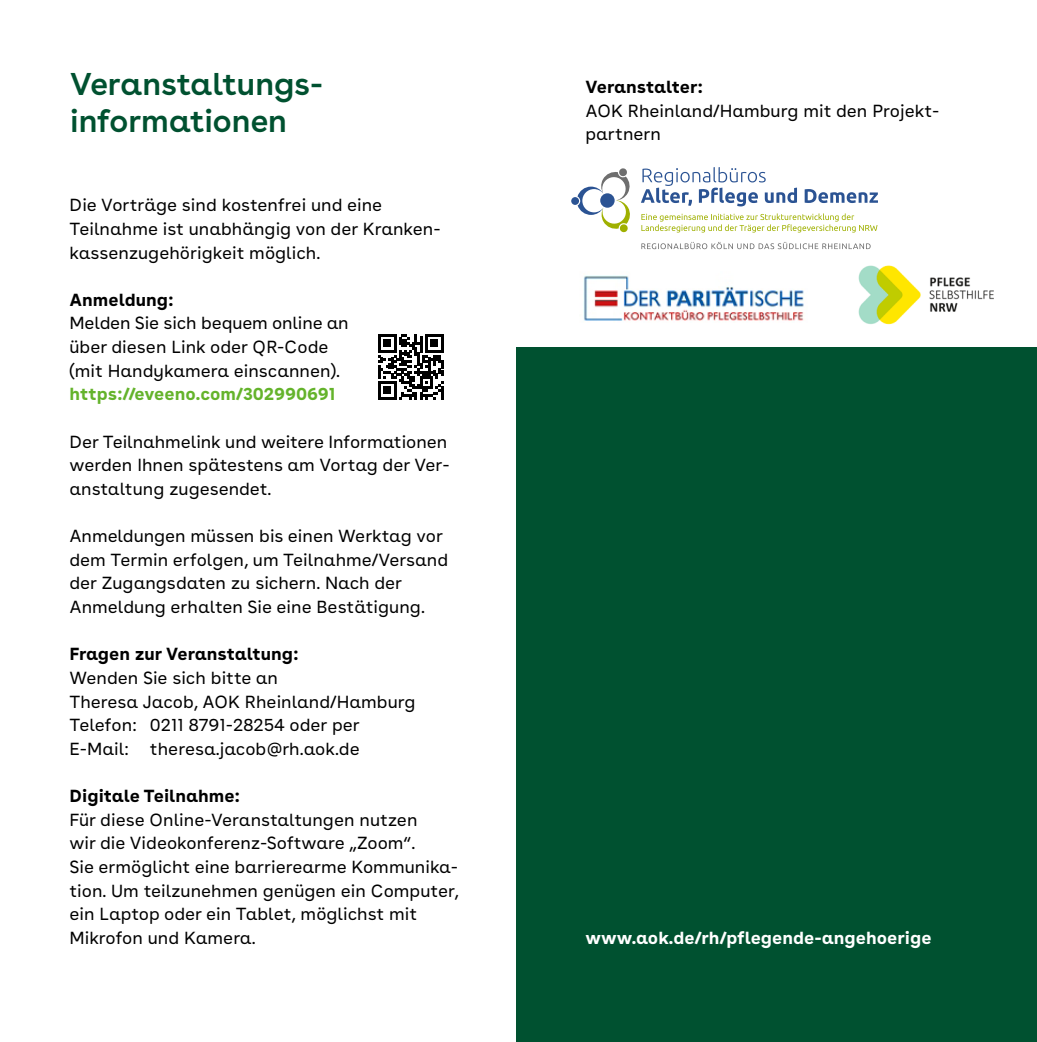
<style>
.page{position:relative;width:1037px;height:1042px;background:#fff}
.page>*{position:absolute;margin:0;border:0;box-sizing:border-box;transform-origin:0 0}
.t1{font:600 31.5px/37.8px "AOK Buenos Aires";color:#005130}
.t2{font:17.5px/23.6px "AOK Buenos Aires Text";color:#000}
.t3{font:700 17.5px "AOK Buenos Aires Text";color:#000}
.t4{font:700 17.5px "AOK Buenos Aires Text";color:#fff}
.t5{font:700 17.5px "AOK Buenos Aires Text";color:#64b32b}
</style>
<div class="page">
<svg style="left:378px;top:334px;width:65px;height:66px"></svg>
<div style="left:516px;top:347px;width:521px;height:695px;background:#005130"></div>
<img style="left:583px;top:275px;width:221px;height:46px">
<svg style="left:641px;top:242px;width:229px;height:7px"></svg>
<svg style="left:641px;top:213px;width:236px;height:19px"></svg>
<svg style="left:641px;top:167px;width:237px;height:39px"></svg>
<svg style="left:571px;top:168px;width:59px;height:65px"></svg>
<img style="left:858px;top:265px;width:136px;height:60px">
<h1 class="t1" style="left:70px;top:62px;width:254px">Veranstaltungs&shy;informationen</h1>
<p class="t2" style="left:69px;top:192px;width:373px">Die Vorträge sind kostenfrei und eine<br>Teilnahme ist unabhängig von der Kranken&shy;kassenzugehörigkeit möglich.</p>
<p class="t3" style="left:69px;top:284px;width:106px">Anmeldung:</p>
<p class="t2" style="left:69px;top:310px;width:281px">Melden Sie sich bequem online an über diesen Link oder QR-Code (mit Handykamera einscannen).</p>
<p class="t5" style="left:69px;top:379px;width:268px">https://eveeno.com/302990691</p>
<p class="t2" style="left:69px;top:428px;width:382px">Der Teilnahmelink und weitere Informationen werden Ihnen spätestens am Vortag der Ver&shy;anstaltung zugesendet.</p>
<p class="t2" style="left:69px;top:522px;width:380px">Anmeldungen müssen bis einen Werktag vor dem Termin erfolgen, um Teilnahme/Versand der Zugangsdaten zu sichern. Nach der Anmeldung erhalten Sie eine Bestätigung.</p>
<p class="t3" style="left:69px;top:639px;width:231px">Fragen zur Veranstaltung:</p>
<p class="t2" style="left:69px;top:664px;width:348px">Wenden Sie sich bitte an<br>Theresa Jacob, AOK Rheinland/Hamburg Telefon: 0211 8791-28254 oder per E-Mail: theresa.jacob@rh.aok.de</p>
<p class="t3" style="left:69px;top:781px;width:172px">Digitale Teilnahme:</p>
<p class="t2" style="left:69px;top:806px;width:391px">Für diese Online-Veranstaltungen nutzen<br>wir die Videokonferenz-Software „Zoom“.<br>Sie ermöglicht eine barrierearme Kommunika&shy;tion. Um teilzunehmen genügen ein Computer, ein Laptop oder ein Tablet, möglichst mit Mikrofon und Kamera.</p>
<p class="t3" style="left:585px;top:72px;width:119px">Veranstalter:</p>
<p class="t2" style="left:585px;top:97px;width:355px">AOK Rheinland/Hamburg mit den Projekt&shy;partnern</p>
<p class="t4" style="left:585px;top:922px;width:348px">www.aok.de/rh/pflegende-angehoerige</p>
</div>
